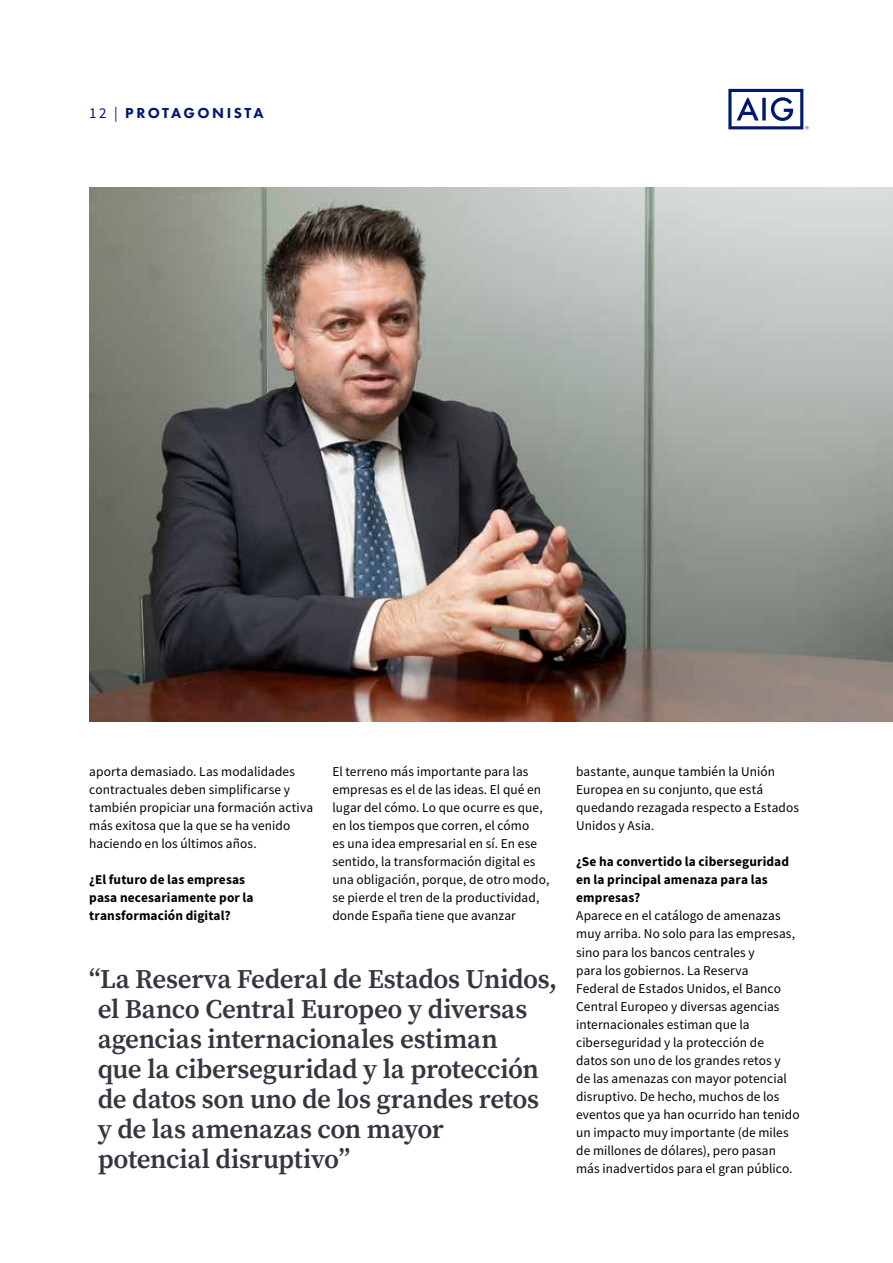
<style>
.page{position:relative;width:893px;height:1263px;background:#fff}
.page>*{position:absolute;margin:0;border:0;box-sizing:border-box;transform-origin:0 0}
.t1{font:27px/30px "Source Serif Variable";letter-spacing:-.015em;color:#343741}
.t2{font:800 15px "Futura PT";letter-spacing:.165em;color:#001871}
.t3{font:13.5px/18.1px "Source Sans Pro";letter-spacing:.01em;color:#000}
.t4{font:700 13.5px/18.1px "Source Sans Pro";letter-spacing:.01em;color:#000}
.s1{font-family:"Source Sans Pro";font-weight:400}
</style>
<div class="page">
<svg style="left:728px;top:89px;width:80px;height:40px"></svg>
<img style="left:89px;top:187px;width:804px;height:534px">
<p class="t2" style="left:89px;top:103px;width:176px"><span class="s1">12 |</span> PROTAGONISTA</p>
<p class="t3" style="left:332px;top:762px;width:218px">El terreno más importante para las empresas es el de las ideas. El qué en lugar del cómo. Lo que ocurre es que, en los tiempos que corren, el cómo<br>es una idea empresarial en sí. En ese sentido, la transformación digital es una obligación, porque, de otro modo, se pierde el tren de la productividad, donde España tiene que avanzar</p>
<p class="t3" style="left:576px;top:762px;width:224px">bastante, aunque también la Unión<br>Europea en su conjunto, que está quedando rezagada respecto a Estados<br>Unidos y Asia.</p>
<p class="t3" style="left:89px;top:762px;width:225px">aporta demasiado. Las modalidades contractuales deben simplificarse y también propiciar una formación activa más exitosa que la que se ha venido haciendo en los últimos años.</p>
<p class="t4" style="left:89px;top:870px;width:166px">¿El futuro de las empresas pasa necesariamente por la transformación digital?</p>
<p class="t4" style="left:576px;top:852px;width:214px">¿Se ha convertido la ciberseguridad en la principal amenaza para las empresas?</p>
<p class="t3" style="left:576px;top:907px;width:225px">Aparece en el catálogo de amenazas muy arriba. No solo para las empresas, sino para los bancos centrales y<br>para los gobiernos. La Reserva<br>Federal de Estados Unidos, el Banco Central Europeo y diversas agencias internacionales estiman que la ciberseguridad y la protección de<br>datos son uno de los grandes retos y<br>de las amenazas con mayor potencial disruptivo. De hecho, muchos de los eventos que ya han ocurrido han tenido un impacto muy importante (de miles de millones de dólares), pero pasan más inadvertidos para el gran público.</p>
<h1 class="t1" style="left:98px;top:964px;width:461px;text-indent:-8px">“La Reserva Federal de Estados Unidos, el Banco Central Europeo y diversas agencias internacionales estiman<br>que la ciberseguridad y la protección de datos son uno de los grandes retos y de las amenazas con mayor potencial disruptivo”</h1>
</div>
